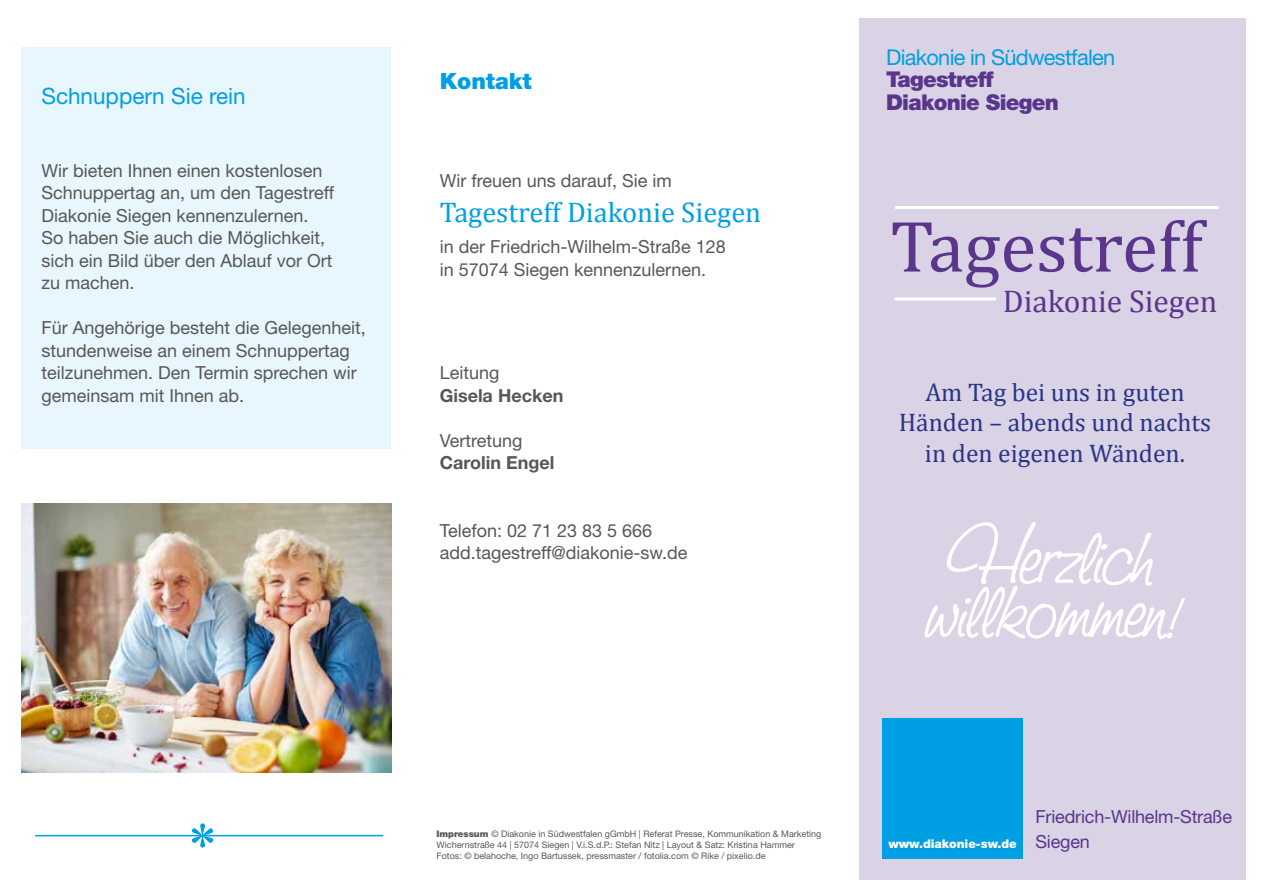
<style>
.page{position:relative;width:1263px;height:893px;background:#fff}
.page>*{position:absolute;margin:0;border:0;box-sizing:border-box;transform-origin:0 0}
.t1{font:73.5px "Cambria Math";color:#59358c}
.t2{font:31.5px "Cambria Math";color:#59358c}
.t3{font:28.5px "Cambria Math";color:#009fe3}
.t4{font:25.5px/30.6px "Cambria Math";color:#283587;text-align:center}
.t5{font:22.5px "Helvetica Neue LT Std";color:#009fe3}
.t6{font:900 22.5px "Helvetica Neue LT Std";color:#009fe3}
.t7{font:900 21.75px/22.5px "Helvetica Neue LT Std";letter-spacing:-.03em;color:#59358c}
.t8{font:21.75px "Helvetica Neue LT Std";letter-spacing:-.03em;color:#009fe3}
.t9{font:18px/22.5px "Helvetica Neue LT Std";color:#575756}
.t10{font:18px/25px "Helvetica Neue LT Std";letter-spacing:-.01em;color:#59358c}
.t11{font:700 18px "Helvetica Neue LT Pro";color:#575756}
.t12{font:900 12px "Helvetica Neue LT Std";color:#fff}
.t13{font:9px/10.8px "Helvetica Neue LT Std";color:#575756}
.s1{font-weight:900}
</style>
<div class="page">
<div style="left:859px;top:18px;width:387px;height:862px;background:#dad2e5"></div>
<img style="left:21px;top:503px;width:370px;height:270px">
<hr style="left:895px;top:297px;width:101px;height:3px;background:#fff">
<hr style="left:895px;top:206px;width:324px;height:3px;background:#fff">
<div style="left:882px;top:718px;width:141px;height:141px;background:#009fe3"></div>
<div style="left:21px;top:47px;width:370px;height:402px;background:#e8f6fe"></div>
<svg style="left:192px;top:823px;width:21px;height:24px"></svg>
<hr style="left:35px;top:835px;width:348px;height:1px;background:#009fe3">
<svg style="left:924px;top:522px;width:261px;height:117px"></svg>
<p class="t5" style="left:41px;top:83px;width:206px">Schnuppern Sie rein</p>
<p class="t9" style="left:41px;top:159px;width:294px">Wir bieten Ihnen einen kostenlosen<br>Schnuppertag an, um den Tagestreff<br>Diakonie Siegen kennenzulernen.<br>So haben Sie auch die Möglichkeit, sich ein Bild über den Ablauf vor Ort zu machen.</p>
<p class="t9" style="left:41px;top:317px;width:326px">Für Angehörige besteht die Gelegenheit, stundenweise an einem Schnuppertag teilzunehmen. Den Termin sprechen wir gemeinsam mit Ihnen ab.</p>
<p class="t6" style="left:440px;top:68px;width:94px">Kontakt</p>
<p class="t9" style="left:440px;top:169px;width:234px">Wir freuen uns darauf, Sie im</p>
<h3 class="t3" style="left:440px;top:195px;width:323px">Tagestreff Diakonie Siegen</h3>
<p class="t9" style="left:440px;top:235px;width:288px">in der Friedrich-Wilhelm-Straße 128 in 57074 Siegen kennenzulernen.</p>
<p class="t9" style="left:440px;top:361px;width:61px">Leitung</p>
<p class="t11" style="left:440px;top:384px;width:125px">Gisela Hecken</p>
<p class="t9" style="left:440px;top:429px;width:84px">Vertretung</p>
<p class="t11" style="left:440px;top:452px;width:116px">Carolin Engel</p>
<p class="t9" style="left:440px;top:519px;width:249px">Telefon: 02 71 23 83 5 666 add.tagestreff@diakonie-sw.de</p>
<p class="t8" style="left:886px;top:44px;width:231px">Diakonie in Südwestfalen</p>
<p class="t7" style="left:886px;top:68px;width:174px">Tagestreff<br>Diakonie Siegen</p>
<h1 class="t1" style="left:890px;top:203px;width:314px">Tagestreff</h1>
<h2 class="t2" style="left:1003px;top:283px;width:216px">Diakonie Siegen</h2>
<h3 class="t4" style="left:899px;top:376px;width:314px">Am Tag bei uns in guten<br>Händen – abends und nachts in den eigenen Wänden.</h3>
<p class="t13" style="left:436px;top:829px;width:386px"><span class="s1">Impressum</span> © Diakonie in Südwestfalen gGmbH | Referat Presse, Kommunikation &amp; Marketing<br>Wichernstraße 44 | 57074 Siegen | V.i.S.d.P.: Stefan Nitz | Layout &amp; Satz: Kristina Hammer<br>Fotos: © belahoche, Ingo Bartussek, pressmaster / fotolia.com © Rike / pixelio.de</p>
<p class="t12" style="left:888px;top:837px;width:130px">www.diakonie-sw.de</p>
<p class="t10" style="left:1035px;top:804px;width:198px">Friedrich-Wilhelm-Straße<br>Siegen</p>
</div>
